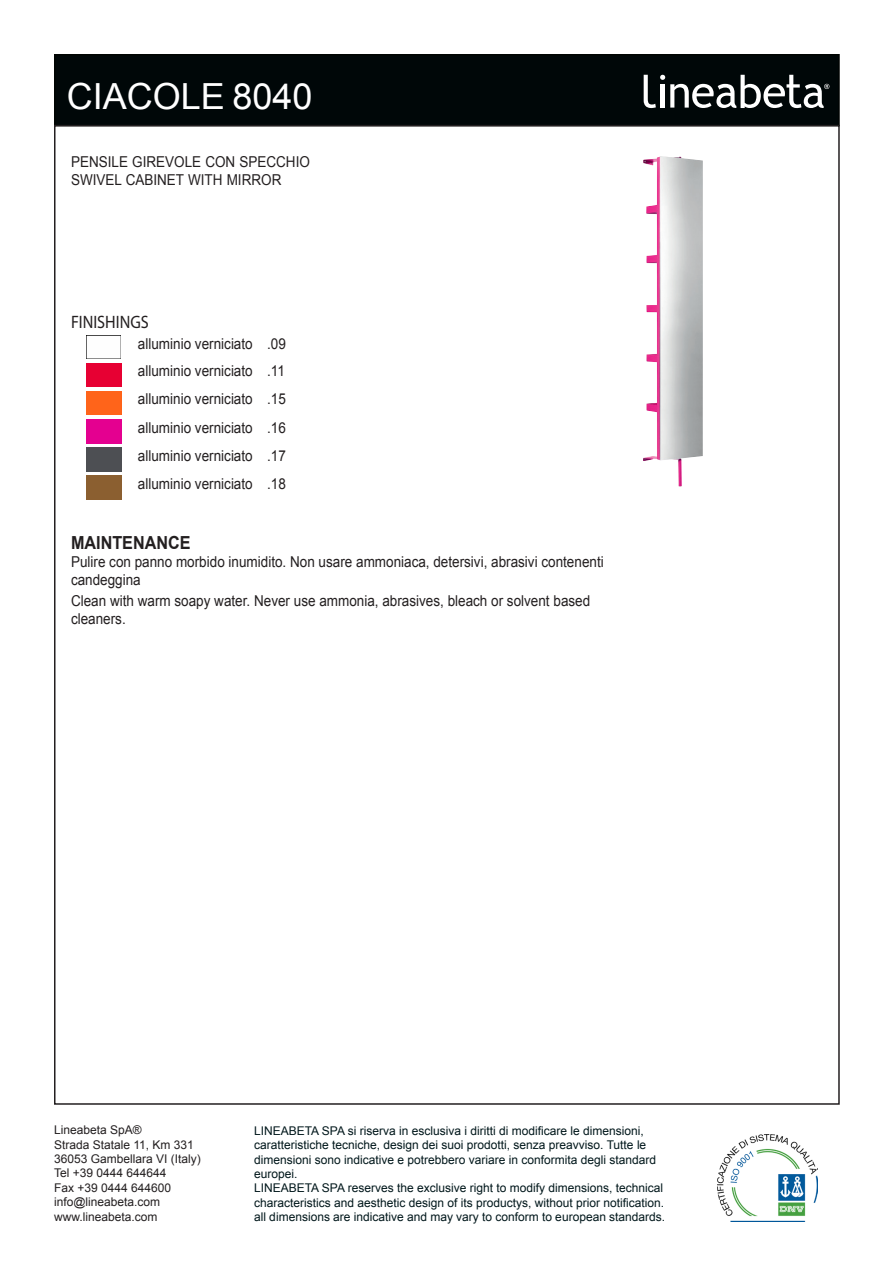
<style>
.page{position:relative;width:893px;height:1263px;background:#fff}
.page>*{position:absolute;margin:0;border:0;box-sizing:border-box;transform-origin:0 0}
.t1{font:36px "Arial";color:#fff}
.t2{font:700 18px "Arial";color:#231f20;scale:.9 1}
.Normale{font:18px "Myriad Pro";color:#231f20;scale:.9 1}
.Normale-2{font:15px/27.9px "Arial";color:#231f20;scale:.9 1}
.t3{font:12px "Arial";color:#00171b}
.t4{font:12px "Arial";color:#231f20}
</style>
<div class="page">
<div style="left:54px;top:54px;width:786px;height:72px;background:#000708"></div>
<svg style="left:644px;top:75px;width:185px;height:33px"></svg>
<img style="left:717px;top:1134px;width:100px;height:87px">
<img style="left:643px;top:156px;width:60px;height:330px">
<img style="left:87px;top:336px;width:34px;height:23px">
<img style="left:86px;top:363px;width:36px;height:24px">
<img style="left:86px;top:391px;width:36px;height:24px">
<img style="left:86px;top:419px;width:36px;height:24px">
<img style="left:86px;top:447px;width:36px;height:24px">
<img style="left:86px;top:475px;width:36px;height:24px">
<p class="t1" style="left:67px;top:73px;width:247px">CIACOLE 8040</p>
<p class="Normale-2" style="left:71px;top:148px;width:267px">PENSILE GIREVOLE CON SPECCHIO</p>
<p class="Normale-2" style="left:71px;top:166px;width:235px">SWIVEL CABINET WITH MIRROR</p>
<p class="Normale" style="left:71px;top:311px;width:88px">FINISHINGS</p>
<p class="Normale-2" style="left:138px;top:330px;width:166px;text-align:justify">alluminio verniciato .09 alluminio verniciato .11 alluminio verniciato .15 alluminio verniciato .16 alluminio verniciato .17 alluminio verniciato .18</p>
<p class="t2" style="left:71px;top:530px;width:134px">MAINTENANCE</p>
<p class="Normale-2" style="left:71px;top:553px;width:593px;line-height:18px">Pulire con panno morbido inumidito. Non usare ammoniaca, detersivi, abrasivi contenenti candeggina</p>
<p class="Normale-2" style="left:71px;top:592px;width:578px;line-height:18px">Clean with warm soapy water. Never use ammonia, abrasives, bleach or solvent based cleaners.</p>
<p class="t4" style="left:54px;top:1122px;width:89px">Lineabeta SpA®</p>
<p class="t4" style="left:54px;top:1136px;width:141px">Strada Statale 11, Km 331</p>
<p class="t4" style="left:54px;top:1151px;width:148px">36053 Gambellara VI (Italy)</p>
<p class="t4" style="left:54px;top:1165px;width:114px">Tel +39 0444 644644</p>
<p class="t4" style="left:54px;top:1180px;width:119px">Fax +39 0444 644600</p>
<p class="t4" style="left:54px;top:1194px;width:108px">info@lineabeta.com</p>
<p class="t4" style="left:54px;top:1208px;width:105px">www.lineabeta.com</p>
<p class="t3" style="left:254px;top:1123px;width:391px">LINEABETA SPA si riserva in esclusiva i diritti di modificare le dimensioni,</p>
<p class="t3" style="left:254px;top:1137px;width:394px">caratteristiche tecniche, design dei suoi prodotti, senza preavviso. Tutte le</p>
<p class="t3" style="left:254px;top:1151px;width:404px">dimensioni sono indicative e potrebbero variare in conformita degli standard</p>
<p class="t3" style="left:254px;top:1166px;width:45px">europei.</p>
<p class="t3" style="left:254px;top:1180px;width:411px">LINEABETA SPA reserves the exclusive right to modify dimensions, technical</p>
<p class="t3" style="left:254px;top:1195px;width:412px">characteristics and aesthetic design of its productys, without prior notification.</p>
<p class="t3" style="left:254px;top:1209px;width:413px">all dimensions are indicative and may vary to conform to european standards.</p>
</div>
